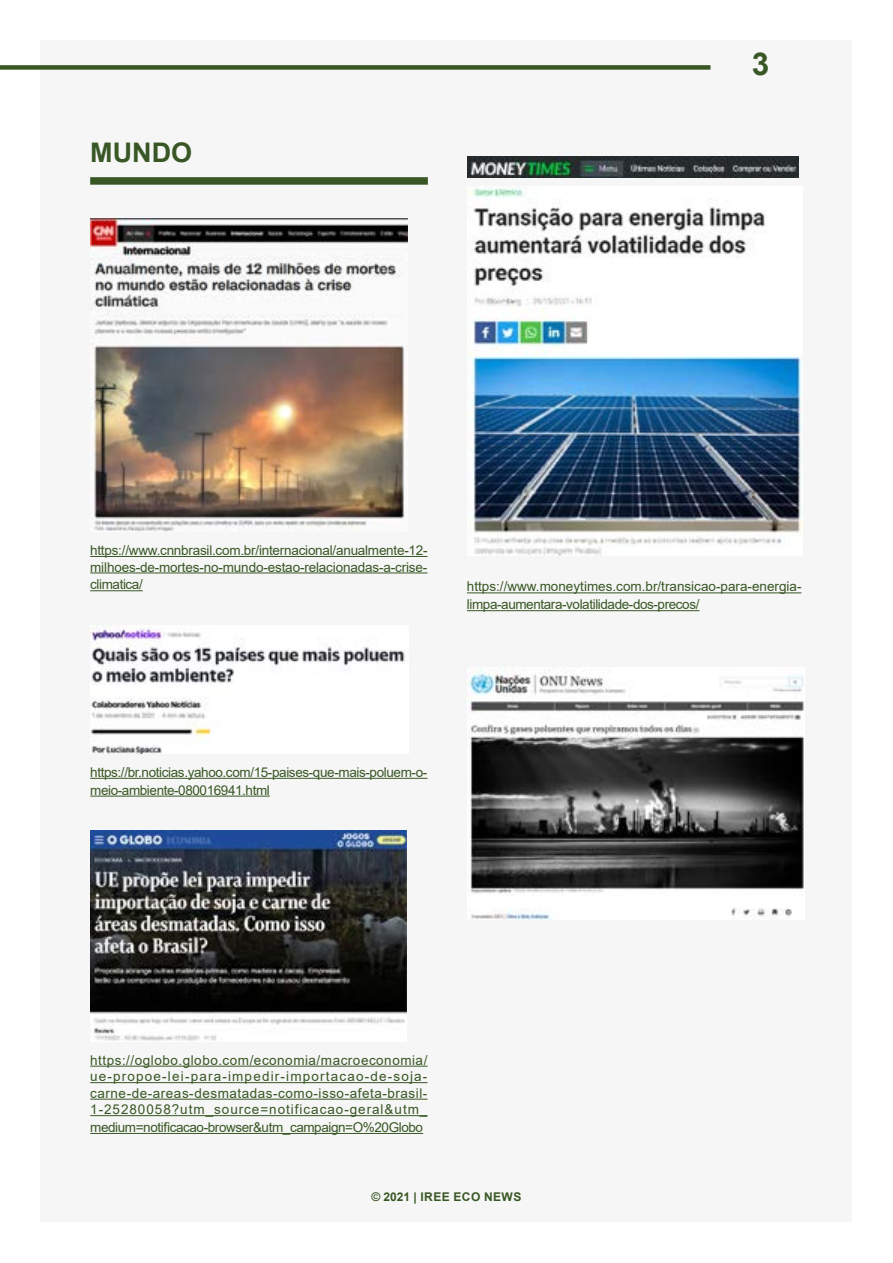
<style>
.page{position:relative;width:893px;height:1263px;background:#fff}
.page>*{position:absolute;margin:0;border:0;box-sizing:border-box;transform-origin:0 0}
.t1{font:700 31.5px "Arial";color:#385724}
.t2{font:700 27px "Arial";color:#385724}
.t3{font:13.5px/16.5px "Arial";letter-spacing:-.015em;color:#385724}
.t4{font:700 12px "Arial";letter-spacing:.035em;color:#385724}
</style>
<div class="page">
<div style="left:40px;top:40px;width:812px;height:1182px;background:#f6f6f6"></div>
<div style="left:0;top:65px;width:710px;height:5px;background:#385724"></div>
<hr style="left:90px;top:556px;width:337px;height:1px;background:#385724">
<hr style="left:90px;top:572px;width:337px;height:1px;background:#385724">
<hr style="left:90px;top:590px;width:53px;height:1px;background:#385724">
<hr style="left:90px;top:778px;width:337px;height:1px;background:#385724">
<hr style="left:90px;top:796px;width:180px;height:1px;background:#385724">
<hr style="left:90px;top:1066px;width:337px;height:1px;background:#385724">
<hr style="left:90px;top:1082px;width:337px;height:1px;background:#385724">
<hr style="left:90px;top:1099px;width:337px;height:1px;background:#385724">
<hr style="left:90px;top:1115px;width:337px;height:1px;background:#385724">
<hr style="left:90px;top:1133px;width:333px;height:1px;background:#385724">
<div style="left:90px;top:177px;width:338px;height:8px;background:#385724"></div>
<img style="left:90px;top:219px;width:318px;height:312px">
<img style="left:91px;top:628px;width:314px;height:126px">
<img style="left:90px;top:831px;width:316px;height:210px">
<hr style="left:467px;top:592px;width:334px;height:1px;background:#385724">
<hr style="left:467px;top:610px;width:232px;height:1px;background:#385724">
<img style="left:467px;top:156px;width:331px;height:21px">
<img style="left:473px;top:188px;width:328px;height:367px">
<img style="left:470px;top:673px;width:334px;height:246px">
<h2 class="t2" style="left:90px;top:134px;width:103px">MUNDO</h2>
<h1 class="t1" style="left:752px;top:42px;width:19px">3</h1>
<p class="t3" style="left:90px;top:542px;width:339px">https://www.cnnbrasil.com.br/internacional/anualmente-12- milhoes-de-mortes-no-mundo-estao-relacionadas-a-crise-</p>
<p class="t3" style="left:90px;top:576px;width:54px">climatica/</p>
<p class="t3" style="left:467px;top:578px;width:336px;line-height:17.9px">https://www.moneytimes.com.br/transicao-para-energia&shy;limpa-aumentara-volatilidade-dos-precos/</p>
<p class="t3" style="left:90px;top:763px;width:339px;line-height:17.9px">https://br.noticias.yahoo.com/15-paises-que-mais-poluem-o&shy;meio-ambiente-080016941.html</p>
<p class="t3" style="left:90px;top:1051px;width:339px;text-align:justify">https://oglobo.globo.com/economia/macroeconomia/ ue-propoe-lei-para-impedir-importacao-de-soja&shy;carne-de-areas-desmatadas-como-isso-afeta-brasil-1-25280058?utm_source=notificacao-geral&amp;utm_</p>
<p class="t3" style="left:90px;top:1119px;width:334px">medium=notificacao-browser&amp;utm_campaign=O%20Globo</p>
<p class="t4" style="left:371px;top:1188px;width:151px">© 2021 | IREE ECO NEWS</p>
</div>
